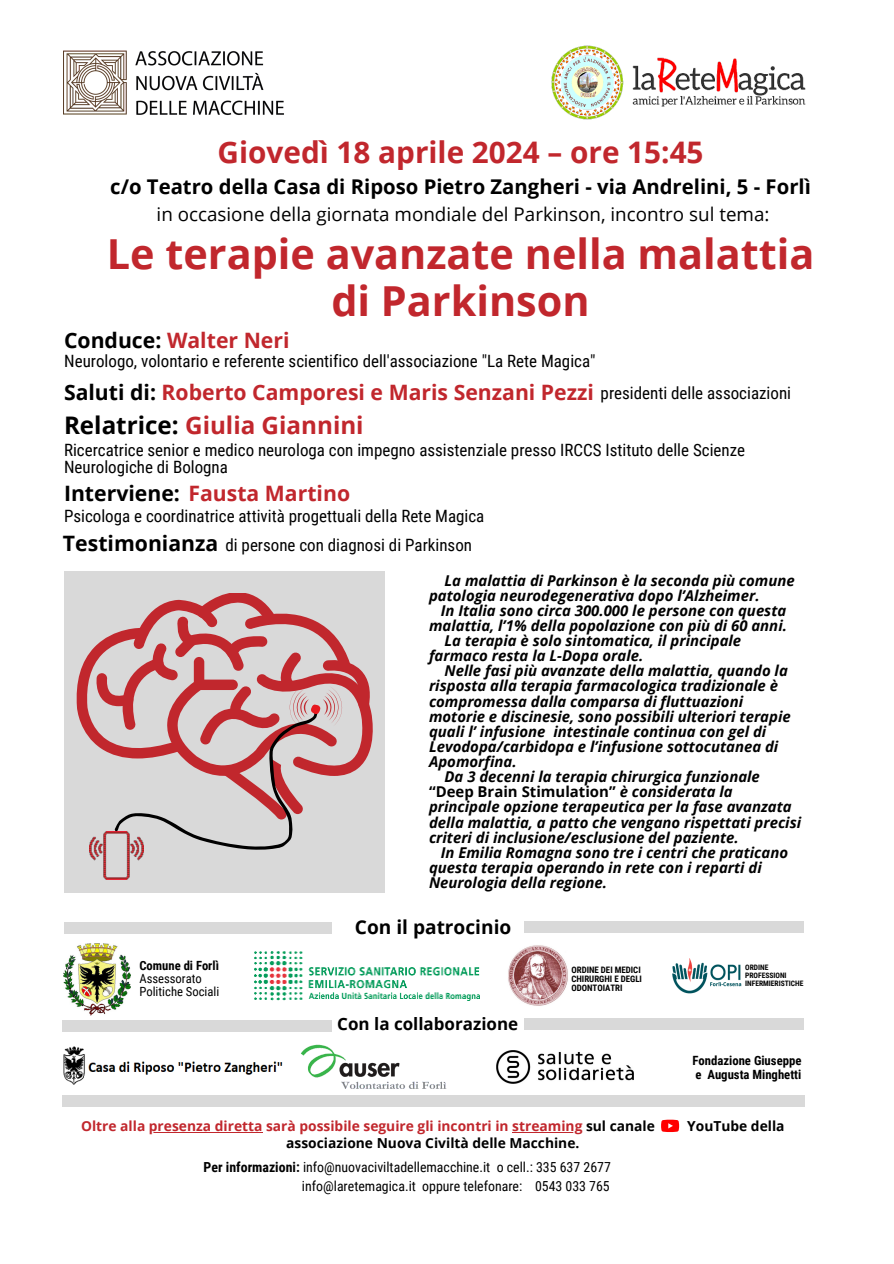
<style>
.page{position:relative;width:894px;height:1264px;background:#fff}
.page>*{position:absolute;margin:0;border:0;box-sizing:border-box;transform-origin:0 0}
.t1{font:700 41.4px/46.7px "Open Sans";color:#c1272d;text-align:center}
.t2{font:700 29.7px "Open Sans";color:#c1272d}
.t3{font:700 24.15px "Open Sans";color:#c1272d}
.t4{font:700 21.15px "Open Sans";color:#c1272d}
.t5{font:700 21.15px "Open Sans";color:#000}
.t6{font:700 20.25px "Open Sans";color:#000}
.t7{font:700 19.05px "Open Sans";color:#000}
.t8{font:18.75px "Open Sans";color:#000}
.t9{font:16.95px/16.8px "Roboto Condensed";color:#000}
.t10{font:700 16.95px "Open Sans";color:#000}
.t11{font:italic 700 14.85px/15.1px "Open Sans";color:#000}
.t12{font:13.8px "Roboto Condensed";color:#000}
.t13{font:700 13.8px "Open Sans";color:#c1272d}
.t14{font:700 13.8px "Open Sans";color:#000}
.t15{font:700 12.75px "Roboto Condensed";color:#000}
.t16{font:12.6px/12.8px "Roboto Condensed";color:#000}
.t17{font:700 12.6px "Roboto Condensed";color:#000}
.t18{font:700 8.85px/9.1px "Roboto Condensed";color:#000}
.t19{font:700 7.5px/7.8px "Roboto Condensed";color:#000}
.s1{color:#000}
.s2{font-style:normal}
.s3{font-weight:700}
</style>
<div class="page">
<img style="left:64px;top:50px;width:220px;height:65px">
<img style="left:551px;top:46px;width:254px;height:73px">
<div style="left:524px;top:921px;width:280px;height:11px;background:#d9d9d9"></div>
<div style="left:64px;top:922px;width:267px;height:11px;background:#d9d9d9"></div>
<div style="left:62px;top:1095px;width:742px;height:11px;background:#d9d9d9"></div>
<div style="left:524px;top:1018px;width:280px;height:11px;background:#d9d9d9"></div>
<div style="left:62px;top:1020px;width:269px;height:11px;background:#d9d9d9"></div>
<img style="left:301px;top:1044px;width:146px;height:45px">
<img style="left:497px;top:1050px;width:136px;height:33px">
<img style="left:63px;top:1046px;width:220px;height:39px">
<svg style="left:661px;top:1119px;width:18px;height:12px"></svg>
<img style="left:255px;top:951px;width:224px;height:49px">
<img style="left:672px;top:958px;width:69px;height:35px">
<img style="left:64px;top:943px;width:67px;height:72px">
<img style="left:508px;top:945px;width:60px;height:61px">
<div style="left:64px;top:572px;width:321px;height:320px;background:#d9d9d9"></div>
<img style="left:89px;top:849px;width:54px;height:30px">
<hr style="left:149px;top:1131px;width:113px;height:1px;background:#c1272d">
<hr style="left:512px;top:1131px;width:70px;height:1px;background:#c1272d">
<svg style="left:77px;top:593px;width:295px;height:256px"></svg>
<h5 class="t2" style="left:217px;top:131px;width:487px">Giovedì 18 aprile 2024 – ore 15:45</h5>
<h5 class="t6" style="left:110px;top:172px;width:702px">c/o Teatro della Casa di Riposo Pietro Zangheri - via Andrelini, 5 - Forlì</h5>
<h5 class="t8" style="left:156px;top:201px;width:614px">in occasione della giornata mondiale del Parkinson, incontro sul tema:</h5>
<p class="t1" style="left:107px;top:229px;width:708px">Le terapie avanzate nella malattia di Parkinson</p>
<p class="t4" style="left:64px;top:325px;width:227px"><span class="s1">Conduce:</span> Walter Neri</p>
<p class="t9" style="left:64px;top:353px;width:532px">Neurologo, volontario e referente scientifico dell'associazione "La Rete Magica"</p>
<p class="t4" style="left:64px;top:378px;width:531px"><span class="s1">Saluti di:</span> Roberto Camporesi e Maris Senzani Pezzi</p>
<p class="t9" style="left:600px;top:385px;width:192px">presidenti delle associazioni</p>
<p class="t3" style="left:64px;top:408px;width:301px"><span class="s1">Relatrice:</span> Giulia Giannini</p>
<p class="t9" style="left:64px;top:442px;width:682px">Ricercatrice senior e medico neurologa con impegno assistenziale presso IRCCS Istituto delle Scienze<br>Neurologiche di Bologna</p>
<p class="t4" style="left:64px;top:478px;width:287px"><span class="s1">Interviene:</span> Fausta Martino</p>
<p class="t9" style="left:64px;top:508px;width:421px">Psicologa e coordinatrice attività progettuali della Rete Magica</p>
<p class="t5" style="left:63px;top:528px;width:157px">Testimonianza</p>
<p class="t9" style="left:225px;top:537px;width:248px">di persone con diagnosi di Parkinson</p>
<p class="t11" style="left:429px;top:572px;width:367px;text-indent:15px">La malattia di Parkinson è la seconda più comune patologia neurodegenerativa dopo l’Alzheimer.</p>
<p class="t11" style="left:429px;top:602px;width:359px;text-align:right">In Italia sono circa 300.000 le persone con questa malattia, l’1% della popolazione con più di 60 anni.</p>
<p class="t11" style="left:429px;top:632px;width:313px;text-indent:15px">La terapia è solo sintomatica, il principale farmaco resta la L-Dopa orale.</p>
<p class="t11" style="left:429px;top:663px;width:363px;text-indent:15px">Nelle fasi più avanzate della malattia, quando la risposta alla terapia farmacologica tradizionale è compromessa dalla comparsa di fluttuazioni motorie e discinesie, sono possibili ulteriori terapie quali l’ infusione intestinale continua con gel di Levodopa/carbidopa e l’infusione sottocutanea di Apomorfina.</p>
<p class="t11" style="left:429px;top:768px;width:373px;text-indent:15px">Da 3 decenni la terapia chirurgica funzionale <span class="s2">“Deep Brain Stimulation”</span> è considerata la principale opzione terapeutica per la fase avanzata della malattia, a patto che vengano rispettati precisi criteri di inclusione/esclusione del paziente.</p>
<p class="t11" style="left:429px;top:844px;width:360px;text-indent:12px">In Emilia Romagna sono tre i centri che praticano questa terapia operando in rete con i reparti di<br>Neurologia della regione.</p>
<h4 class="t7" style="left:355px;top:913px;width:158px">Con il patrocinio</h4>
<h3 class="t17" style="left:139px;top:958px;width:81px">Comune di Forlì</h3>
<p class="t16" style="left:139px;top:972px;width:81px">Assessorato<br>Politiche Sociali</p>
<p class="t19" style="left:745px;top:963px;width:60px">ORDINE<br>PROFESSIONI<br>INFERMIERISTICHE</p>
<h5 class="t18" style="left:571px;top:965px;width:72px">ORDINE DEI MEDICI<br>CHIRURGHI E DEGLI<br>ODONTOIATRI</h5>
<h6 class="t10" style="left:337px;top:1012px;width:182px">Con la collaborazione</h6>
<h5 class="t15" style="left:692px;top:1052px;width:110px">Fondazione Giuseppe</h5>
<p class="t15" style="left:695px;top:1067px;width:107px">e Augusta Minghetti</p>
<p class="t13" style="left:81px;top:1116px;width:575px">Oltre alla presenza diretta sarà possibile seguire gli incontri in streaming <span class="s1">sul canale</span></p>
<p class="t14" style="left:687px;top:1116px;width:99px">YouTube della</p>
<p class="t14" style="left:286px;top:1133px;width:295px">associazione Nuova Civiltà delle Macchine.</p>
<p class="t12" style="left:203px;top:1159px;width:408px"><span class="s3">Per informazioni:</span> info@nuovaciviltadellemacchine.it o cell.: 335 637 2677</p>
<p class="t12" style="left:302px;top:1178px;width:309px">info@laretemagica.it oppure telefonare: 0543 033 765</p>
</div>
